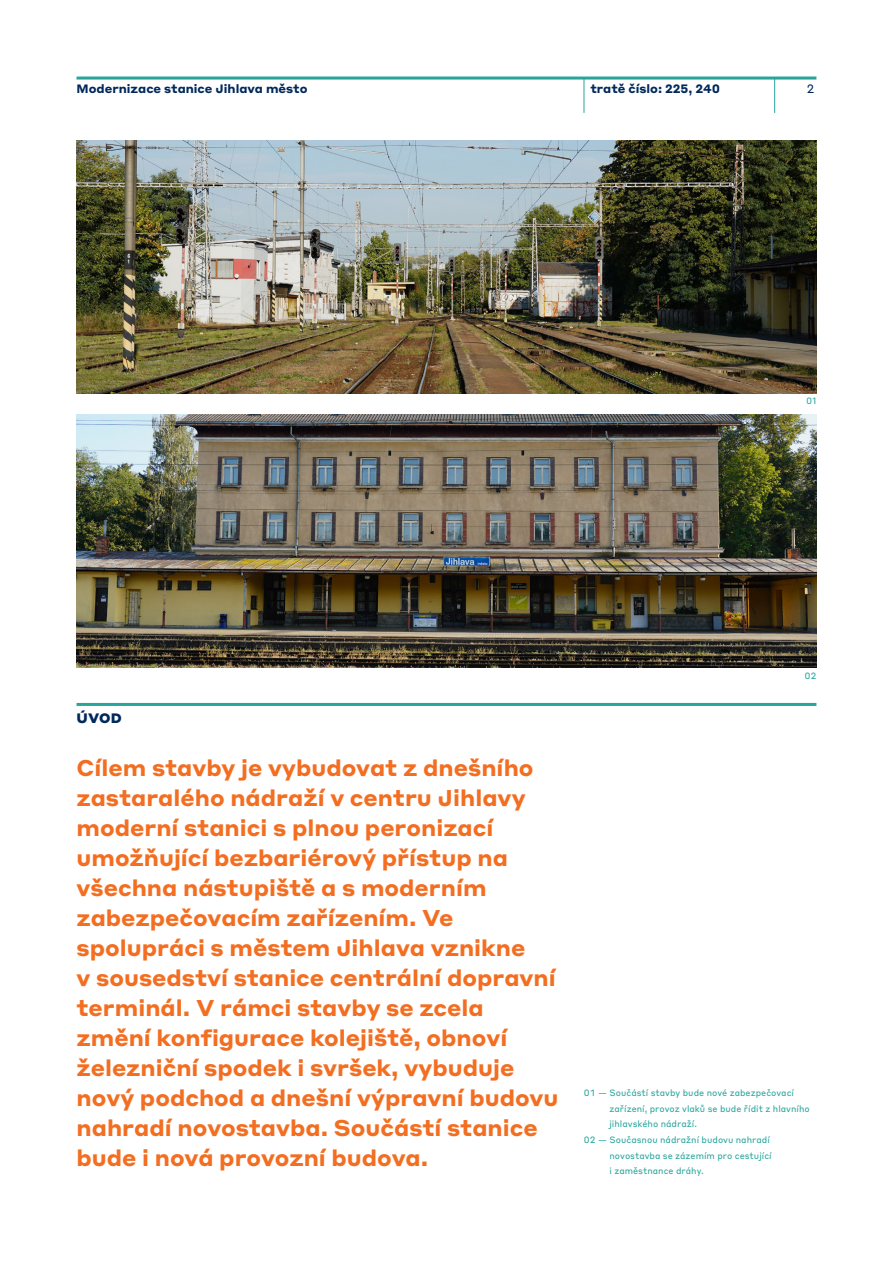
<style>
.page{position:relative;width:893px;height:1263px;background:#fff}
.page>*{position:absolute;margin:0;border:0;box-sizing:border-box;transform-origin:0 0}
.úvod{font:700 22.5px/30px "Styrene A";color:#f36e21}
.nadpis{font:900 13.5px "Styrene A";color:#00285b}
.název_stavby___záhlaví{font:700 12px "Styrene A";color:#00285b}
.záhlaví_a_zápatí{font:700 12px "Styrene A";color:#00285b}
.t1{font:12px "Styrene B";color:#00285b}
.číslování_obrázků{font:9px/15.6px "Styrene B";color:#26a59b}
</style>
<div class="page">
<img style="left:77px;top:140px;width:739px;height:253px">
<img style="left:77px;top:414px;width:739px;height:254px">
<hr style="left:774px;top:79px;width:1px;height:34px;background:#26a59b">
<hr style="left:584px;top:79px;width:1px;height:34px;background:#26a59b">
<hr style="left:77px;top:77px;width:739px;height:3px;background:#26a59b">
<hr style="left:77px;top:703px;width:739px;height:3px;background:#26a59b">
<p class="název_stavby___záhlaví" style="left:77px;top:79px;width:232px">Modernizace stanice Jihlava město</p>
<p class="záhlaví_a_zápatí" style="left:590px;top:79px;width:131px">tratě číslo: 225, 240</p>
<p class="t1" style="left:807px;top:79px;width:9px">2</p>
<p class="nadpis" style="left:77px;top:707px;width:47px">ÚVOD</p>
<p class="číslování_obrázků" style="left:806px;top:393px;width:12px">01</p>
<p class="číslování_obrázků" style="left:805px;top:667px;width:13px">02</p>
<p class="úvod" style="left:77px;top:751px;width:483px">Cílem stavby je vybudovat z dnešního zastaralého nádraží v centru Jihlavy moderní stanici s plnou peronizací umožňující bezbariérový přístup na všechna nástupiště a s moderním zabezpečovacím zařízením. Ve spolupráci s městem Jihlava vznikne<br>v sousedství stanice centrální dopravní terminál. V rámci stavby se zcela změní konfigurace kolejiště, obnoví železniční spodek i svršek, vybuduje nový podchod a dnešní výpravní budovu nahradí novostavba. Součástí stanice bude i nová provozní budova.</p>
<p class="číslování_obrázků" style="left:609px;top:1084px;width:202px;text-indent:-26px">01 — Součástí stavby bude nové zabezpečovací zařízení, provoz vlaků se bude řídit z hlavního jihlavského nádraží.</p>
<p class="číslování_obrázků" style="left:609px;top:1131px;width:164px;text-indent:-26px">02 — Současnou nádražní budovu nahradí novostavba se zázemím pro cestující i zaměstnance dráhy.</p>
</div>
